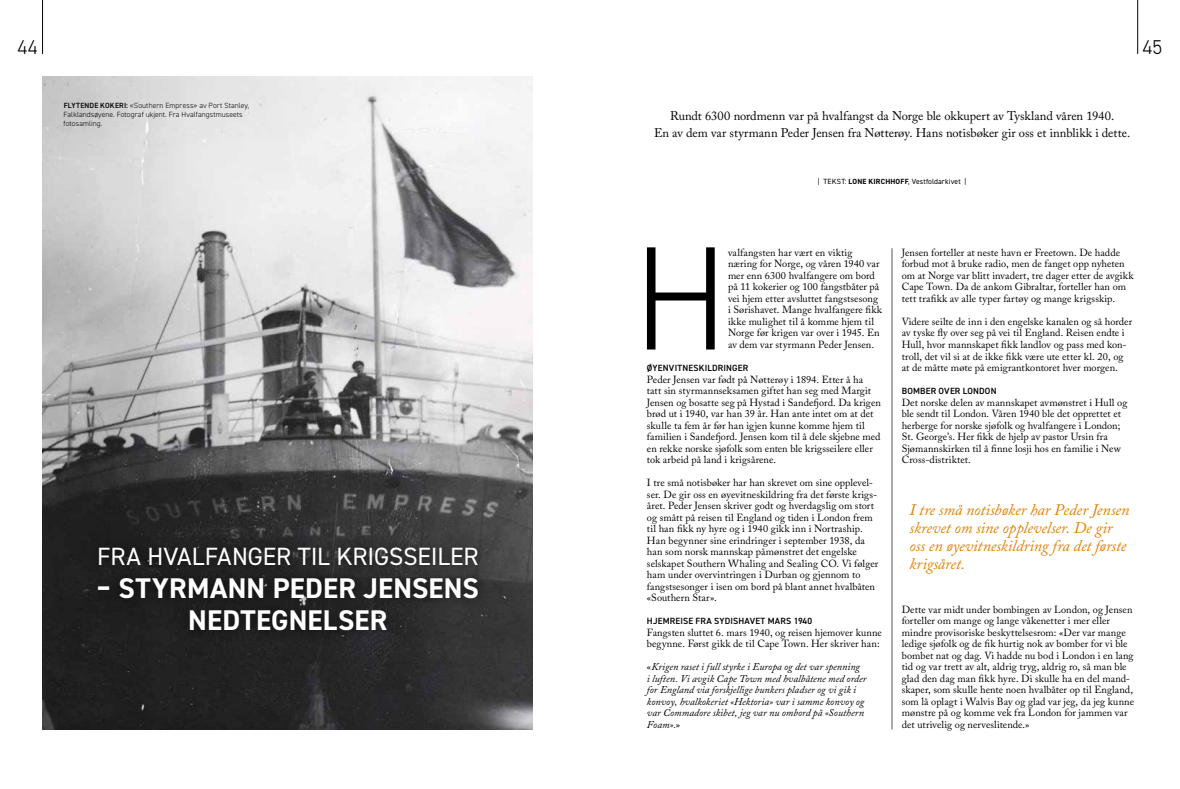
<style>
.page{position:relative;width:1180px;height:789px;background:#fff}
.page>*{position:absolute;margin:0;border:0;box-sizing:border-box;transform-origin:0 0}
.t1{font:300 147.8px "DIN2014";color:#000}
.t2{font:700 28.5px/32.5px "DIN2014";letter-spacing:.01em;color:#fff;text-align:center}
.t3{font:25px "DIN2014";letter-spacing:-.005em;color:#fff}
.t4{font:300 20px "DIN2014";color:#000}
.t5{font:italic 16px/18px "Adobe Caslon Pro";letter-spacing:-.005em;color:#e28000}
.t6{font:12.5px/16.8px "Adobe Caslon Pro";letter-spacing:-.005em;color:#000;text-align:center}
.t7{font:10.3px/11.5px "Adobe Caslon Pro";letter-spacing:.005em;color:#000}
.t8{font:italic 10.3px/11.5px "Adobe Caslon Pro";letter-spacing:.005em;color:#000}
.t9{font:600 9px "DIN2014";letter-spacing:.02em;color:#000}
.t10{font:300 7.5px/9px "DIN2014";letter-spacing:.01em;color:#000}
.t11{font:7.5px "DIN2014";letter-spacing:.015em;color:#000}
.s1{font-weight:600}
.s2{font-weight:700}
.s3{font-style:normal}
</style>
<div class="page">
<hr style="left:1137px;top:0;width:1px;height:54px;background:#000">
<img style="left:43px;top:77px;width:490px;height:652px">
<hr style="left:42px;top:0;width:1px;height:54px;background:#000">
<div style="left:87px;top:535px;width:403px;height:107px;background:#000;opacity:.75"></div>
<hr style="left:891px;top:248px;width:1px;height:481px;background:#56565a">
<h3 class="t4" style="left:17px;top:35px;width:22px">44</h3>
<h3 class="t4" style="left:1142px;top:35px;width:21px">45</h3>
<p class="t10" style="left:64px;top:101px;width:187px"><span class="s1">FLYTENDE KOKERI:</span> «Southern Empress» av Port Stanley,<br>Falklandsøyene. Fotograf ukjent. Fra Hvalfangstmuseets fotosamling.</p>
<h3 class="t3" style="left:97px;top:540px;width:383px">FRA HVALFANGER TIL KRIGSSEILER</h3>
<h2 class="t2" style="left:97px;top:571px;width:384px">– STYRMANN PEDER JENSENS<br>NEDTEGNELSER</h2>
<p class="t6" style="left:654px;top:107px;width:477px">Rundt 6300 nordmenn var på hvalfangst da Norge ble okkupert av Tyskland våren 1940.<br>En av dem var styrmann Peder Jensen fra Nøtterøy. Hans notisbøker gir oss et innblikk i dette.</p>
<p class="t11" style="left:817px;top:177px;width:150px">| TEKST: <span class="s2">LONE KIRCHHOFF</span>, Vestfoldarkivet |</p>
<h1 class="t1" style="left:633px;top:208px;width:96px">H</h1>
<p class="t7" style="left:728px;top:246px;width:155px">valfangsten har vært en viktig næring for Norge, og våren 1940 var mer enn 6300 hvalfangere om bord på 11 kokerier og 100 fangstbåter på vei hjem etter avsluttet fangstsesong i Sørishavet. Mange hvalfangere fikk ikke mulighet til å komme hjem til Norge før krigen var over i 1945. En av dem var styrmann Peder Jensen.</p>
<p class="t9" style="left:647px;top:362px;width:103px">ØYENVITNESKILDRINGER</p>
<p class="t7" style="left:647px;top:373px;width:235px">Peder Jensen var født på Nøtterøy i 1894. Etter å ha<br>tatt sin styrmannseksamen giftet han seg med Margit Jensen og bosatte seg på Hystad i Sandefjord. Da krigen brød ut i 1940, var han 39 år. Han ante intet om at det skulle ta fem år før han igjen kunne komme hjem til familien i Sandefjord. Jensen kom til å dele skjebne med en rekke norske sjøfolk som enten ble krigsseilere eller tok arbeid på land i krigsårene.</p>
<p class="t7" style="left:647px;top:476px;width:233px">I tre små notisbøker har han skrevet om sine opplevel&shy;ser. De gir oss en øyevitneskildring fra det første krigs&shy;året. Peder Jensen skriver godt og hverdagslig om stort og smått på reisen til England og tiden i London frem til han fikk ny hyre og i 1940 gikk inn i Nortraship.<br>Han begynner sine erindringer i september 1938, da han som norsk mannskap påmønstret det engelske selskapet Southern Whaling and Sealing CO. Vi følger ham under overvintringen i Durban og gjennom to fangstsesonger i isen om bord på blant annet hvalbåten «Southern Star».</p>
<p class="t9" style="left:647px;top:615px;width:167px">HJEMREISE FRA SYDISHAVET MARS 1940</p>
<p class="t7" style="left:647px;top:626px;width:236px">Fangsten sluttet 6. mars 1940, og reisen hjemover kunne begynne. Først gikk de til Cape Town. Her skriver han:</p>
<p class="t8" style="left:647px;top:660px;width:221px"><span class="s3">«</span>Krigen raset i full styrke i Europa og det var spenning<br>i luften. Vi avgik Cape Town med hvalbåtene med order for England via forskjellige bunkers pladser og vi gik i konvoy, hvalkokeriet «Hektoria» var i samme konvoy og var Commadore skibet, jeg var nu ombord på «Southern Foam».<span class="s3">»</span></p>
<p class="t7" style="left:901px;top:246px;width:233px">Jensen forteller at neste havn er Freetown. De hadde forbud mot å bruke radio, men de fanget opp nyheten om at Norge var blitt invadert, tre dager etter de avgikk Cape Town. Da de ankom Gibraltar, forteller han om tett trafikk av alle typer fartøy og mange krigsskip.</p>
<p class="t7" style="left:901px;top:315px;width:232px">Videre seilte de inn i den engelske kanalen og så horder av tyske fly over seg på vei til England. Reisen endte i Hull, hvor mannskapet fikk landlov og pass med kon&shy;troll, det vil si at de ikke fikk være ute etter kl. 20, og at de måtte møte på emigrantkontoret hver morgen.</p>
<p class="t9" style="left:901px;top:385px;width:96px">BOMBER OVER LONDON</p>
<p class="t7" style="left:901px;top:396px;width:227px">Det norske delen av mannskapet avmønstret i Hull og ble sendt til London. Våren 1940 ble det opprettet et herberge for norske sjøfolk og hvalfangere i London; St. George’s. Her fikk de hjelp av pastor Ursin fra Sjømannskirken til å finne losji hos en familie i New Cross-distriktet.</p>
<h3 class="t5" style="left:909px;top:500px;width:221px">I tre små notisbøker har Peder Jensen skrevet om sine opplevelser. De gir oss en øyevitneskildring fra det første krigsåret.</h3>
<p class="t7" style="left:901px;top:603px;width:234px">Dette var midt under bombingen av London, og Jensen forteller om mange og lange våkenetter i mer eller mindre provisoriske beskyttelsesrom: «Der var mange ledige sjøfolk og de fik hurtig nok av bomber for vi ble bombet nat og dag. Vi hadde nu bod i London i en lang tid og var trett av alt, aldrig tryg, aldrig ro, så man ble glad den dag man fikk hyre. Di skulle ha en del mand&shy;skaper, som skulle hente noen hvalbåter op til England, som lå oplagt i Walvis Bay og glad var jeg, da jeg kunne mønstre på og komme vek fra London for jammen var det utrivelig og nerveslitende.»</p>
</div>
